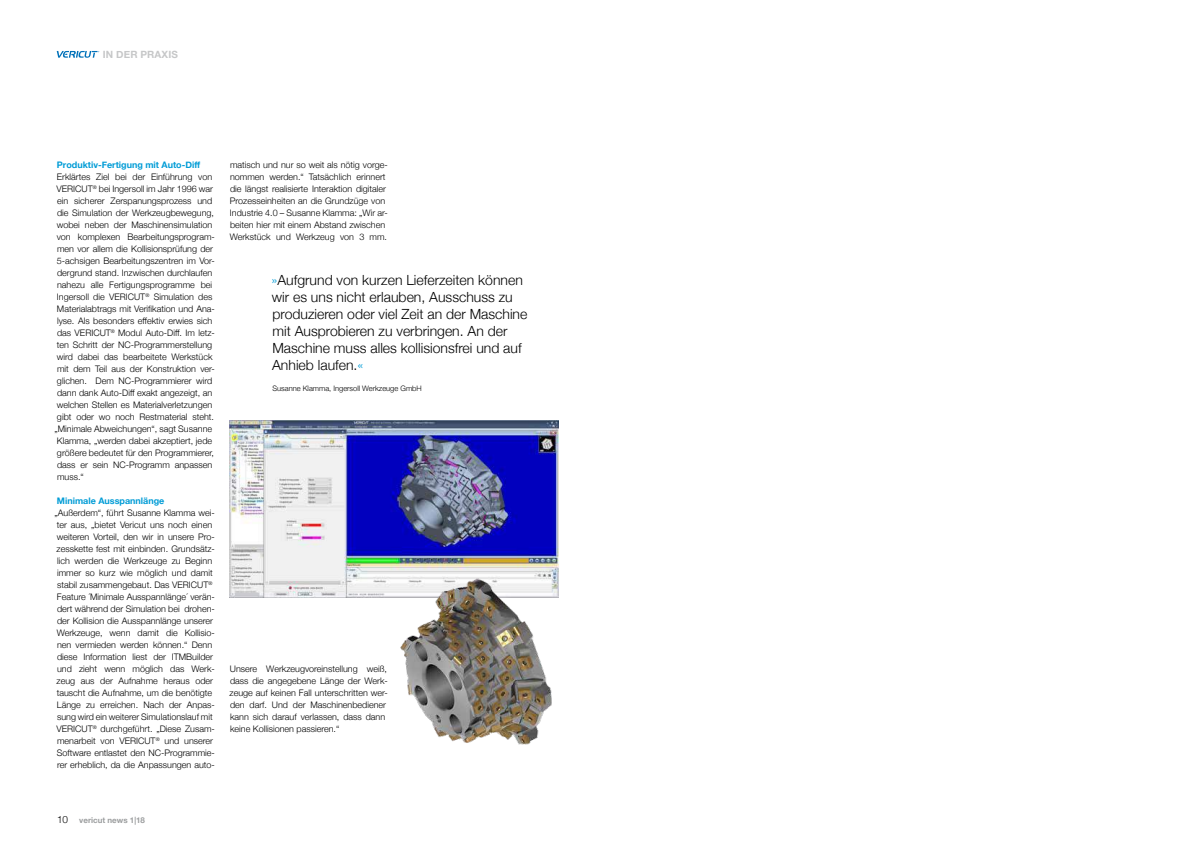
<style>
.page{position:relative;width:1191px;height:842px;background:#fff}
.page>*{position:absolute;margin:0;border:0;box-sizing:border-box;transform-origin:0 0}
.t1{font:300 14px/17px "Helvetica Neue";color:#000}
.t2{font:700 10px "Helvetica Neue";letter-spacing:.01em;color:#c6c7c8}
.t3{font:300 9px/12px "Helvetica Neue";color:#000}
.t4{font:700 9px "Helvetica Neue";color:#009cd6}
.t5{font:700 8px "Helvetica Neue";color:#9c9e9f}
.t6{font:300 7.5px "Helvetica Neue";color:#000}
.s1{color:#009cd6}
.s2{font-weight:300;font-size:10px;color:#000}
</style>
<div class="page">
<svg style="left:57px;top:51px;width:42px;height:7px"></svg>
<img style="left:229px;top:421px;width:330px;height:177px">
<img style="left:391px;top:576px;width:168px;height:169px">
<p class="t2" style="left:103px;top:46px;width:77px">IN DER PRAXIS</p>
<p class="t4" style="left:57px;top:157px;width:145px">Produktiv-Fertigung mit Auto-Diff</p>
<p class="t3" style="left:54px;top:170px;width:162px">Erklärtes Ziel bei der Einführung von VERICUT<sup>®</sup> bei Ingersoll im Jahr 1996 war ein sicherer Zerspanungsprozess und die Simulation der Werkzeugbewegung, wobei neben der Maschinensimulation von komplexen Bearbeitungsprogram&shy;men vor allem die Kollisionsprüfung der 5-achsigen Bearbeitungszentren im Vor&shy;dergrund stand. Inzwischen durchlaufen nahezu alle Fertigungsprogramme bei Ingersoll die VERICUT<sup>®</sup> Simulation des Materialabtrags mit Verifikation und Ana&shy;lyse. Als besonders effektiv erwies sich das VERICUT<sup>®</sup> Modul Auto-Diff. Im letz&shy;ten Schritt der NC-Programmerstellung wird dabei das bearbeitete Werkstück mit dem Teil aus der Konstruktion ver&shy;glichen. Dem NC-Programmierer wird dann dank Auto-Diff exakt angezeigt, an welchen Stellen es Materialverletzungen gibt oder wo noch Restmaterial steht. „Minimale Abweichungen“, sagt Susanne Klamma, „werden dabei akzeptiert, jede größere bedeutet für den Programmierer, dass er sein NC-Programm anpassen muss.“</p>
<p class="t4" style="left:57px;top:493px;width:109px">Minimale Ausspannlänge</p>
<p class="t3" style="left:54px;top:506px;width:162px">„Außerdem“, führt Susanne Klamma wei&shy;ter aus, „bietet Vericut uns noch einen weiteren Vorteil, den wir in unsere Pro&shy;zesskette fest mit einbinden. Grundsätz&shy;lich werden die Werkzeuge zu Beginn immer so kurz wie möglich und damit stabil zusammengebaut. Das VERICUT<sup>® </sup>Feature ´Minimale Ausspannlänge´ verän&shy;dert während der Simulation bei drohen&shy;der Kollision die Ausspannlänge unserer Werkzeuge, wenn damit die Kollisio&shy;nen vermieden werden können.“ Denn diese Information liest der ITMBuilder und zieht wenn möglich das Werk&shy;zeug aus der Aufnahme heraus oder tauscht die Aufnahme, um die benötigte Länge zu erreichen. Nach der Anpas&shy;sung wird ein weiterer Simulationslauf mit VERICUT<sup>®</sup> durchgeführt. „Diese Zusam&shy;menarbeit von VERICUT<sup>®</sup> und unserer Software entlastet den NC-Programmie&shy;rer erheblich, da die Anpassungen auto-</p>
<p class="t3" style="left:230px;top:158px;width:160px">matisch und nur so weit als nötig vorge&shy;nommen werden.“ Tatsächlich erinnert die längst realisierte Interaktion digitaler Prozesseinheiten an die Grundzüge von Industrie 4.0 – Susanne Klamma: „Wir ar&shy;beiten hier mit einem Abstand zwischen Werkstück und Werkzeug von 3 mm.</p>
<h1 class="t1" style="left:271px;top:270px;width:257px"><span class="s1">»</span>Aufgrund von kurzen Lieferzeiten können wir es uns nicht erlauben, Ausschuss zu produzieren oder viel Zeit an der Maschine mit Ausprobieren zu verbringen. An der Maschine muss alles kollisionsfrei und auf Anhieb laufen.<span class="s1">«</span></h1>
<p class="t6" style="left:272px;top:382px;width:151px">Susanne Klamma, Ingersoll Werkzeuge GmbH</p>
<p class="t3" style="left:229px;top:662px;width:160px">Unsere Werkzeugvoreinstellung weiß, dass die angegebene Länge der Werk&shy;zeuge auf keinen Fall unterschritten wer&shy;den darf. Und der Maschinenbediener kann sich darauf verlassen, dass dann keine Kollisionen passieren.“</p>
<p class="t5" style="left:57px;top:814px;width:90px"><span class="s2">10</span> vericut news 1|18</p>
</div>
